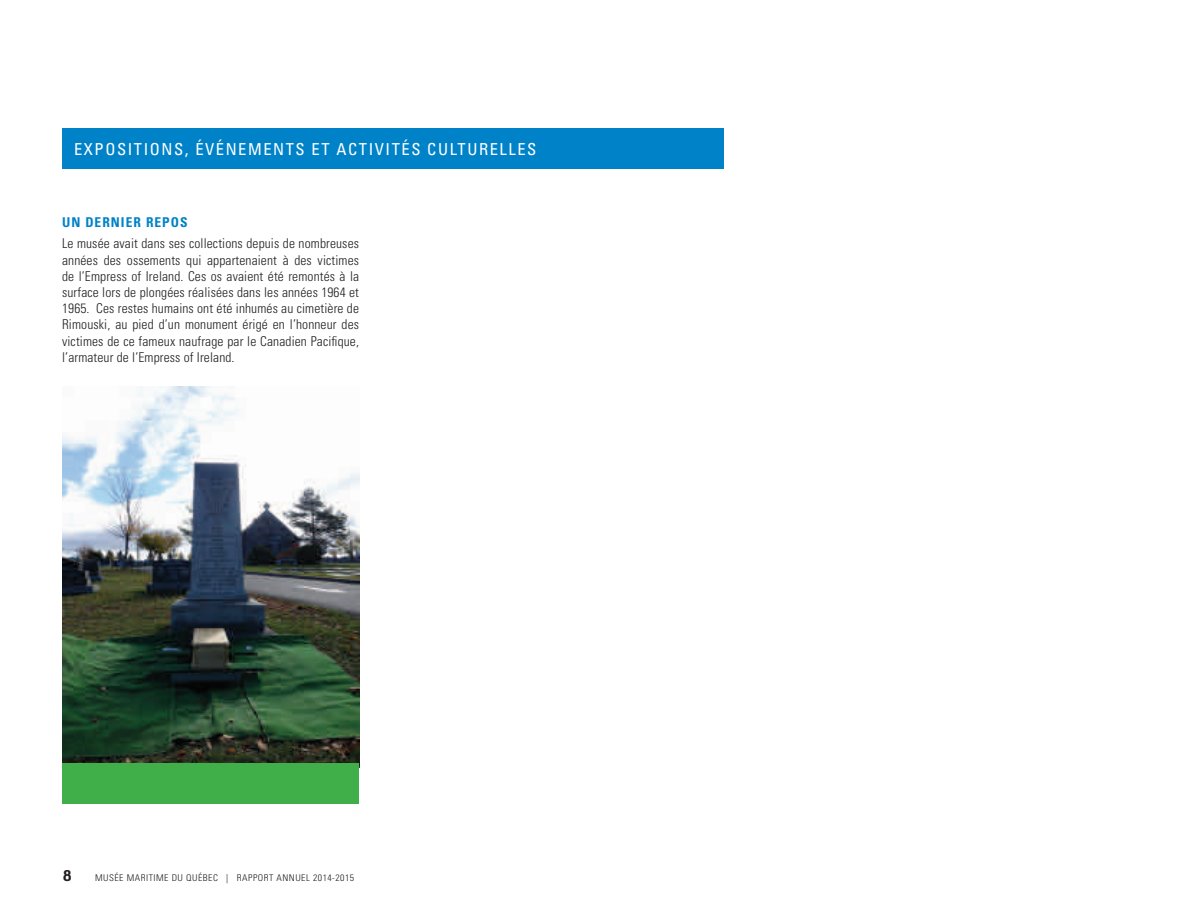
<style>
.page{position:relative;width:1188px;height:918px;background:#fff}
.page>*{position:absolute;margin:0;border:0;box-sizing:border-box;transform-origin:0 0}
.t1{font:condensed 16.5px "Univers";letter-spacing:.095em;color:#fff}
.t2{font:300 condensed 13.5px/16.2px "Univers";letter-spacing:.01em;color:#231f20;text-align:justify}
.t3{font:700 condensed 13.5px "Univers";letter-spacing:.075em;color:#0082c8}
.t4{font:300 condensed 9.3px "Univers";letter-spacing:.05em;color:#231f20;scale:1.05 1}
</style>
<div class="page">
<div style="left:62px;top:128px;width:662px;height:40px;background:#0082c8"></div>
<img style="left:62px;top:386px;width:298px;height:381px">
<div style="left:62px;top:764px;width:297px;height:40px;background:#40ae49"></div>
<p class="t1" style="left:74px;top:138px;width:464px">EXPOSITIONS, ÉVÉNEMENTS ET ACTIVITÉS CULTURELLES</p>
<p class="t3" style="left:62px;top:214px;width:127px">UN DERNIER REPOS</p>
<p class="t2" style="left:62px;top:235px;width:299px">Le musée avait dans ses collections depuis de nombreuses années des ossements qui appartenaient à des victimes de l’Empress of Ireland. Ces os avaient été remontés à la surface lors de plongées réalisées dans les années 1964 et 1965. Ces restes humains ont été inhumés au cimetière de Rimouski, au pied d’un monument érigé en l’honneur des victimes de ce fameux naufrage par le Canadien Pacifique, l’armateur de l’Empress of Ireland.</p>
<p class="t4" style="left:95px;top:872px;width:248px">MUSÉE MARITIME DU QUÉBEC | RAPPORT ANNUEL 2014-2015</p>
</div>
